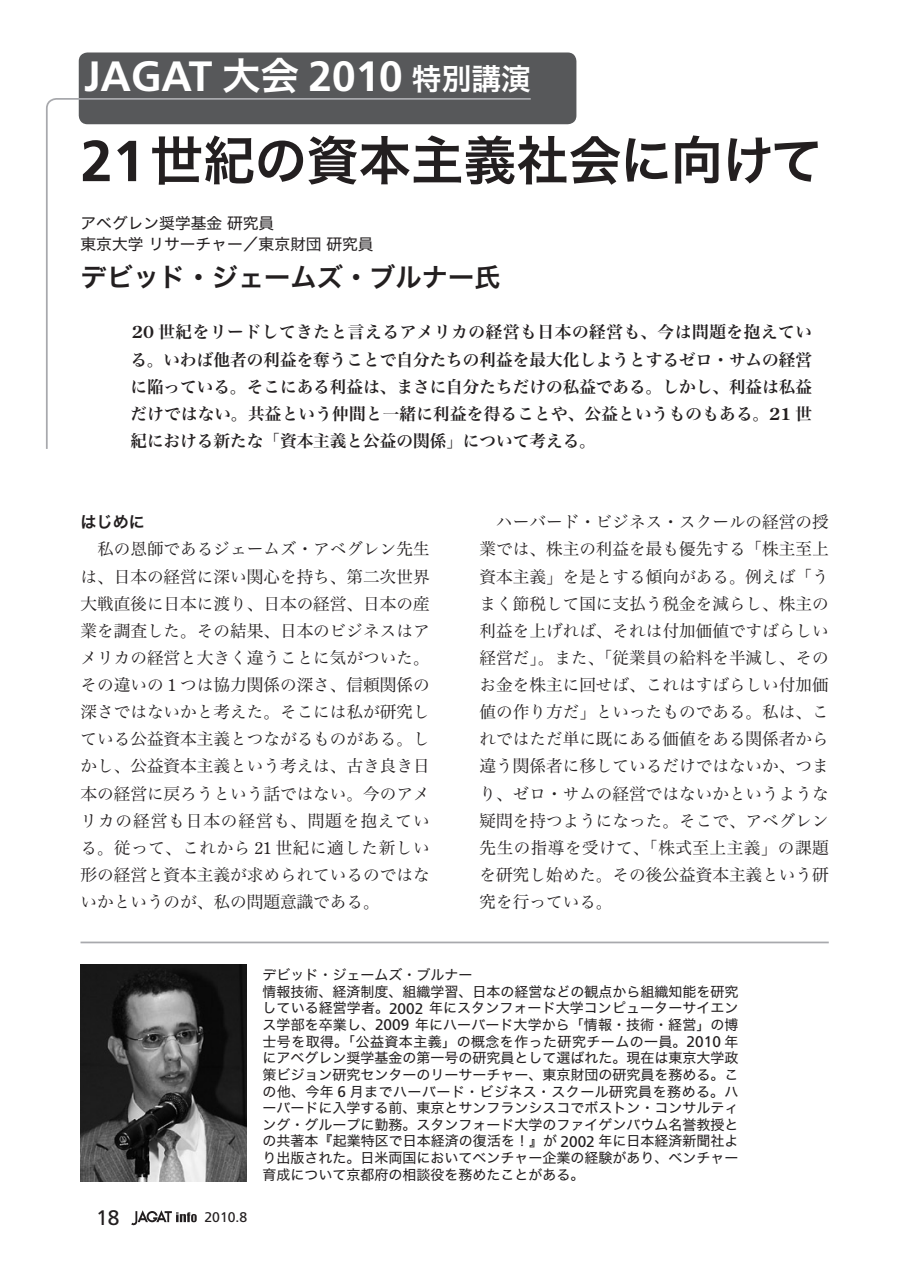
<style>
.page{position:relative;width:903px;height:1275px;background:#fff}
.page>*{position:absolute;margin:0;border:0;box-sizing:border-box;transform-origin:0 0}
.t1{font:52.5px "Hira Kaku Pro W6";letter-spacing:-.01em;color:#231f20}
.t2{font:700 42.35px "Frutiger LT Std";color:#fff}
.t3{font:26.25px "Hira Kaku Pro W6";color:#231f20}
.t4{font:21px "Frutiger LT Std";color:#231f20}
.t5{font:16.62px/27.1px "Hira Min Pro W3";color:#231f20;text-align:justify}
.t6{font:16.62px/27.1px "Hira Min Pro W6";color:#231f20;text-align:justify}
.t7{font:16.1px "Hira Kaku Pro W6";color:#231f20}
.t8{font:15.75px/21px "Hira Kaku Std W4";color:#231f20}
.t9{font:14px/16.6px "Hira Kaku Std W4";color:#231f20}
.t10{font:14px "Frutiger LT Std";color:#231f20}
.s1{font-family:"Hira Kaku Pro W6";font-weight:400;font-size:38.5px}
.s2{font-family:"Hira Kaku Pro W6";font-weight:400;font-size:29.75px}
.s3{font-family:"Frutiger LT Std";font-weight:700;font-size:57.75px}
.s4{font-family:"Century Old Style Std";font-weight:700}
.s5{font-family:"Century Old Style Std"}
.s6{font-family:"Frutiger LT Std";font-size:15.4px}
</style>
<div class="page">
<div style="left:79px;top:52px;width:497px;height:72px;background:#57585a;border-radius:9px"></div>
<svg style="left:46px;top:97px;width:486px;height:352px"></svg>
<hr style="left:81px;top:942px;width:748px;height:1px;background:#a8a9ad">
<svg style="left:131px;top:1210px;width:66px;height:15px"></svg>
<img style="left:80px;top:964px;width:167px;height:217px">
<h2 class="t2" style="left:84px;top:51px;width:448px">JAGAT <span class="s1">大会</span> 2010 <span class="s2">特別講演</span></h2>
<h1 class="t1" style="left:80px;top:113px;width:744px"><span class="s3">21</span>世紀の資本主義社会に向けて</h1>
<p class="t8" style="left:80px;top:213px;width:295px">アベグレン奨学基金研究員<br>東京大学リサーチャー／東京財団研究員</p>
<h3 class="t3" style="left:80px;top:253px;width:421px">デビッド・ジェームズ・ブルナー氏</h3>
<p class="t6" style="left:130px;top:317px;width:683px"><span class="s4">20</span> 世紀をリードしてきたと言えるアメリカの経営も日本の経営も、今は問題を抱えている。いわば他者の利益を奪うことで自分たちの利益を最大化しようとするゼロ・サムの経営に陥っている。そこにある利益は、まさに自分たちだけの私益である。しかし、利益は私益だけではない。共益という仲間と一緒に利益を得ることや、公益というものもある。<span class="s4">21</span> 世紀における新たな「資本主義と公益の関係」について考える。</p>
<p class="t7" style="left:80px;top:508px;width:66px">はじめに</p>
<p class="t5" style="left:80px;top:534px;width:351px;text-indent:17px">私の恩師であるジェームズ・アベグレン先生は、日本の経営に深い関心を持ち、第二次世界大戦直後に日本に渡り、日本の経営、日本の産業を調査した。その結果、日本のビジネスはアメリカの経営と大きく違うことに気がついた。その違いの <span class="s5">1</span> つは協力関係の深さ、信頼関係の深さではないかと考えた。そこには私が研究している公益資本主義とつながるものがある。しかし、公益資本主義という考えは、古き良き日本の経営に戻ろうという話ではない。今のアメリカの経営も日本の経営も、問題を抱えている。従って、これから <span class="s5">21</span> 世紀に適した新しい形の経営と資本主義が求められているのではないかというのが、私の問題意識である。</p>
<p class="t5" style="left:480px;top:507px;width:351px;text-indent:17px">ハーバード・ビジネス・スクールの経営の授業では、株主の利益を最も優先する「株主至上資本主義」を是とする傾向がある。例えば「うまく節税して国に支払う税金を減らし、株主の利益を上げれば、それは付加価値ですばらしい経営だ」。また、「従業員の給料を半減し、そのお金を株主に回せば、これはすばらしい付加価値の作り方だ」といったものである。私は、これではただ単に既にある価値をある関係者から違う関係者に移しているだけではないか、つまり、ゼロ・サムの経営ではないかというような疑問を持つようになった。そこで、アベグレン先生の指導を受けて、「株式至上主義」の課題を研究し始めた。その後公益資本主義という研究を行っている。</p>
<p class="t4" style="left:96px;top:1205px;width:25px">18</p>
<p class="t10" style="left:204px;top:1209px;width:44px">2010.8</p>
<p class="t9" style="left:262px;top:966px;width:477px">デビッド・ジェームズ・ブルナー<br>情報技術、経済制度、組織学習、日本の経営などの観点から組織知能を研究している経営学者。<span class="s6">2002</span> 年にスタンフォード大学コンピューターサイエンス学部を卒業し、<span class="s6">2009</span> 年にハーバード大学から「情報・技術・経営」の博士号を取得。「公益資本主義」の概念を作った研究チームの一員。<span class="s6">2010</span> 年にアベグレン奨学基金の第一号の研究員として選ばれた。現在は東京大学政策ビジョン研究センターのリーサーチャー、東京財団の研究員を務める。この他、今年 <span class="s6">6</span> 月までハーバード・ビジネス・スクール研究員を務める。ハーバードに入学する前、東京とサンフランシスコでボストン・コンサルティング・グループに勤務。スタンフォード大学のファイゲンバウム名誉教授との共著本『起業特区で日本経済の復活を！』が <span class="s6">2002</span> 年に日本経済新聞社より出版された。日米両国においてベンチャー企業の経験があり、ベンチャー育成について京都府の相談役を務めたことがある。</p>
</div>
